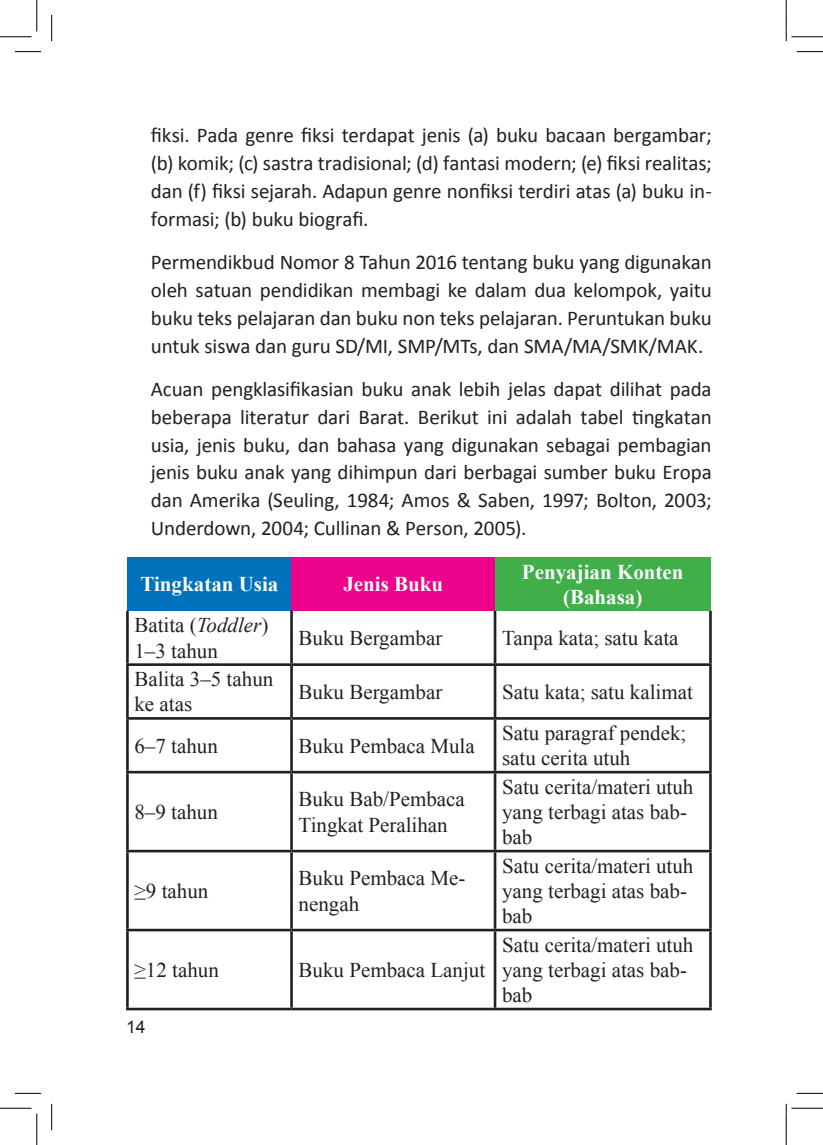
<style>
.page{position:relative;width:823px;height:1145px;background:#fff}
.page>*{position:absolute;margin:0;border:0;box-sizing:border-box;transform-origin:0 0}
.t1{font:21px/28px "Calibri";letter-spacing:-.005em;color:#231f20;text-align:justify}
.t2{font:21px/25.2px "Times New Roman";color:#231f20}
.t3{font:700 21px/25.2px "Times New Roman";color:#fff;text-align:center}
.t4{font:17.5px "Arial";color:#231f20}
.s1{font-style:italic}
</style>
<div class="page">
<div style="left:127px;top:557px;width:164px;height:54px;background:#0072bc"></div>
<div style="left:291px;top:557px;width:204px;height:54px;background:#ed028c"></div>
<div style="left:495px;top:557px;width:215px;height:54px;background:#40ae49"></div>
<hr style="left:126px;top:611px;width:3px;height:52px;background:#231f20">
<hr style="left:290px;top:611px;width:3px;height:52px;background:#231f20">
<hr style="left:493px;top:611px;width:3px;height:52px;background:#231f20">
<hr style="left:709px;top:611px;width:2px;height:52px;background:#231f20">
<hr style="left:126px;top:663px;width:165px;height:3px;background:#231f20">
<hr style="left:126px;top:666px;width:3px;height:51px;background:#231f20">
<hr style="left:291px;top:663px;width:204px;height:3px;background:#231f20">
<hr style="left:290px;top:666px;width:3px;height:51px;background:#231f20">
<hr style="left:495px;top:663px;width:216px;height:3px;background:#231f20">
<hr style="left:493px;top:666px;width:3px;height:51px;background:#231f20">
<hr style="left:709px;top:666px;width:2px;height:51px;background:#231f20">
<hr style="left:126px;top:717px;width:165px;height:3px;background:#231f20">
<hr style="left:126px;top:720px;width:3px;height:51px;background:#231f20">
<hr style="left:291px;top:717px;width:204px;height:3px;background:#231f20">
<hr style="left:290px;top:720px;width:3px;height:51px;background:#231f20">
<hr style="left:495px;top:717px;width:216px;height:3px;background:#231f20">
<hr style="left:493px;top:720px;width:3px;height:51px;background:#231f20">
<hr style="left:709px;top:720px;width:2px;height:51px;background:#231f20">
<hr style="left:126px;top:771px;width:165px;height:2px;background:#231f20">
<hr style="left:126px;top:773px;width:3px;height:77px;background:#231f20">
<hr style="left:291px;top:771px;width:204px;height:2px;background:#231f20">
<hr style="left:290px;top:773px;width:3px;height:77px;background:#231f20">
<hr style="left:495px;top:771px;width:216px;height:2px;background:#231f20">
<hr style="left:493px;top:773px;width:3px;height:77px;background:#231f20">
<hr style="left:709px;top:773px;width:2px;height:77px;background:#231f20">
<hr style="left:126px;top:850px;width:165px;height:2px;background:#231f20">
<hr style="left:126px;top:852px;width:3px;height:77px;background:#231f20">
<hr style="left:291px;top:850px;width:204px;height:2px;background:#231f20">
<hr style="left:290px;top:852px;width:3px;height:77px;background:#231f20">
<hr style="left:495px;top:850px;width:216px;height:2px;background:#231f20">
<hr style="left:493px;top:852px;width:3px;height:77px;background:#231f20">
<hr style="left:709px;top:852px;width:2px;height:77px;background:#231f20">
<hr style="left:126px;top:929px;width:165px;height:2px;background:#231f20">
<hr style="left:126px;top:931px;width:3px;height:77px;background:#231f20">
<hr style="left:291px;top:929px;width:204px;height:2px;background:#231f20">
<hr style="left:290px;top:931px;width:3px;height:77px;background:#231f20">
<hr style="left:495px;top:929px;width:216px;height:2px;background:#231f20">
<hr style="left:493px;top:931px;width:3px;height:77px;background:#231f20">
<hr style="left:709px;top:931px;width:2px;height:77px;background:#231f20">
<hr style="left:126px;top:1008px;width:165px;height:2px;background:#231f20">
<hr style="left:291px;top:1008px;width:204px;height:2px;background:#231f20">
<hr style="left:495px;top:1008px;width:216px;height:2px;background:#231f20">
<svg style="left:15px;top:51px;width:26px;height:1px"></svg>
<svg style="left:796px;top:51px;width:27px;height:1px"></svg>
<svg style="left:15px;top:1093px;width:26px;height:1px"></svg>
<svg style="left:796px;top:1093px;width:27px;height:1px"></svg>
<svg style="left:51px;top:15px;width:1px;height:26px"></svg>
<svg style="left:51px;top:1104px;width:1px;height:26px"></svg>
<hr style="left:0;top:36px;width:32px;height:1px;background:#000">
<hr style="left:791px;top:36px;width:32px;height:1px;background:#000">
<hr style="left:0;top:1108px;width:32px;height:1px;background:#000">
<hr style="left:791px;top:1108px;width:32px;height:1px;background:#000">
<hr style="left:36px;top:0;width:1px;height:31px;background:#000">
<hr style="left:36px;top:1113px;width:1px;height:32px;background:#000">
<hr style="left:786px;top:0;width:1px;height:31px;background:#000">
<hr style="left:786px;top:1113px;width:1px;height:32px;background:#000">
<p class="t1" style="left:151px;top:121px;width:562px">fiksi. Pada genre fiksi terdapat jenis (a) buku bacaan bergambar; (b) komik; (c) sastra tradisional; (d) fantasi modern; (e) fiksi realitas; dan (f) fiksi sejarah. Adapun genre nonfiksi terdiri atas (a) buku in&shy;formasi; (b) buku biografi.</p>
<p class="t1" style="left:151px;top:248px;width:562px">Permendikbud Nomor 8 Tahun 2016 tentang buku yang digunakan oleh satuan pendidikan membagi ke dalam dua kelompok, yaitu buku teks pelajaran dan buku non teks pelajaran. Peruntukan buku untuk siswa dan guru SD/MI, SMP/MTs, dan SMA/MA/SMK/MAK.</p>
<p class="t1" style="left:151px;top:375px;width:562px">Acuan pengklasifikasian buku anak lebih jelas dapat dilihat pada beberapa literatur dari Barat. Berikut ini adalah tabel tingkatan usia, jenis buku, dan bahasa yang digunakan sebagai pembagian jenis buku anak yang dihimpun dari berbagai sumber buku Eropa dan Amerika (Seuling, 1984; Amos &amp; Saben, 1997; Bolton, 2003; Underdown, 2004; Cullinan &amp; Person, 2005).</p>
<p class="t3" style="left:140px;top:571px;width:139px">Tingkatan Usia</p>
<p class="t3" style="left:343px;top:571px;width:101px">Jenis Buku</p>
<p class="t3" style="left:522px;top:559px;width:163px">Penyajian Konten (Bahasa)</p>
<p class="t2" style="left:134px;top:612px;width:135px">Batita (<span class="s1">Toddler</span>)<br>1–3 tahun</p>
<p class="t2" style="left:134px;top:666px;width:140px">Balita 3–5 tahun ke atas</p>
<p class="t2" style="left:298px;top:625px;width:145px">Buku Bergambar</p>
<p class="t2" style="left:502px;top:625px;width:178px">Tanpa kata; satu kata</p>
<p class="t2" style="left:298px;top:679px;width:145px">Buku Bergambar</p>
<p class="t2" style="left:502px;top:679px;width:192px">Satu kata; satu kalimat</p>
<p class="t2" style="left:134px;top:733px;width:85px">6–7 tahun</p>
<p class="t2" style="left:298px;top:733px;width:178px">Buku Pembaca Mula</p>
<p class="t2" style="left:134px;top:799px;width:85px">8–9 tahun</p>
<p class="t2" style="left:134px;top:878px;width:75px">≥9 tahun</p>
<p class="t2" style="left:298px;top:786px;width:168px">Buku Bab/Pembaca<br>Tingkat Peralihan</p>
<p class="t2" style="left:298px;top:865px;width:168px">Buku Pembaca Me&shy;nengah</p>
<p class="t2" style="left:134px;top:957px;width:86px">≥12 tahun</p>
<p class="t2" style="left:298px;top:957px;width:188px">Buku Pembaca Lanjut</p>
<p class="t4" style="left:126px;top:1016px;width:21px">14</p>
<p class="t2" style="left:502px;top:720px;width:186px">Satu paragraf pendek; satu cerita utuh</p>
<p class="t2" style="left:502px;top:774px;width:193px">Satu cerita/materi utuh yang terbagi atas bab&shy;bab</p>
<p class="t2" style="left:502px;top:853px;width:193px">Satu cerita/materi utuh yang terbagi atas bab&shy;bab</p>
<p class="t2" style="left:502px;top:932px;width:193px">Satu cerita/materi utuh yang terbagi atas bab&shy;bab</p>
</div>
